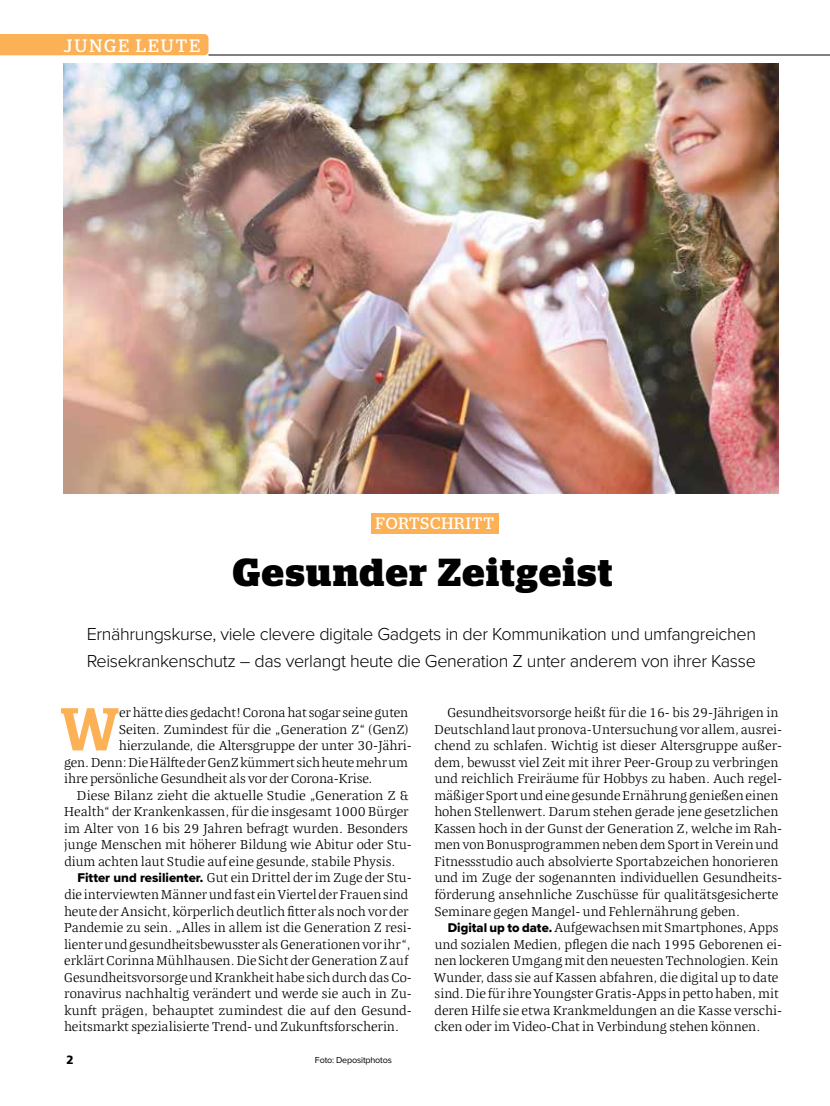
<style>
.page{position:relative;width:830px;height:1106px;background:#fff}
.page>*{position:absolute;margin:0;border:0;box-sizing:border-box;transform-origin:0 0}
.t1{font:500 60.3px "Stag";color:#fcb156}
.t2{font:700 39px "Stag";letter-spacing:.04em;color:#000}
.t3{font:300 18px/27px "Proxima Nova";letter-spacing:-.02em;color:#000}
.t4{font:18px "Stag";letter-spacing:.12em;color:#fff}
.t5{font:16.5px "Stag";letter-spacing:.055em;color:#fff}
.t6{font:300 13.2px/16.5px "Quador";color:#000}
.t7{font:900 12px "Frutiger";color:#000}
.t8{font:9px "Proxima Nova";letter-spacing:-.02em;color:#000}
.s1{font-family:"Proxima Nova Extrabld";font-weight:400}
</style>
<div class="page">
<hr style="left:208px;top:55px;width:621px;height:1px;background:#000">
<div style="left:0;top:34px;width:208px;height:21px;background:#fcb156"></div>
<img style="left:64px;top:64px;width:714px;height:429px">
<div style="left:371px;top:513px;width:127px;height:20px;background:#fcb156"></div>
<h3 class="t4" style="left:64px;top:35px;width:138px">JUNGE LEUTE</h3>
<p class="t5" style="left:375px;top:514px;width:120px">FORTSCHRITT</p>
<h2 class="t2" style="left:233px;top:558px;width:380px">Gesunder Zeitgeist</h2>
<h3 class="t3" style="left:87px;top:619px;width:670px">Ernährungskurse, viele clevere digitale Gadgets in der Kommunikation und umfangreichen<br>Reisekrankenschutz – das verlangt heute die Generation Z unter anderem von ihrer Kasse</h3>
<h1 class="t1" style="left:60px;top:707px;width:60px">W</h1>
<p class="t6" style="left:119px;top:704px;width:290px">er hätte dies gedacht! Corona hat sogar seine guten</p>
<p class="t6" style="left:119px;top:720px;width:290px">Seiten. Zumindest für die „Generation Z“ (GenZ)</p>
<p class="t6" style="left:119px;top:737px;width:294px">hierzulande, die Altersgruppe der unter 30-Jähri-</p>
<p class="t6" style="left:64px;top:753px;width:345px">gen. Denn: Die Hälfte der GenZ kümmert sich heute mehr um</p>
<p class="t6" style="left:64px;top:770px;width:309px">ihre persönliche Gesundheit als vor der Corona-Krise.</p>
<p class="t6" style="left:76px;top:786px;width:333px">Diese Bilanz zieht die aktuelle Studie „Generation Z &amp;</p>
<p class="t6" style="left:64px;top:803px;width:346px">Health“ der Krankenkassen, für die insgesamt 1000 Bürger</p>
<p class="t6" style="left:64px;top:819px;width:345px">im Alter von 16 bis 29 Jahren befragt wurden. Besonders</p>
<p class="t6" style="left:64px;top:836px;width:349px">junge Menschen mit höherer Bildung wie Abitur oder Stu-</p>
<p class="t6" style="left:64px;top:852px;width:332px">dium achten laut Studie auf eine gesunde, stabile Physis.</p>
<p class="t6" style="left:77px;top:869px;width:336px"><span class="s1">Fitter und resilienter.</span> Gut ein Drittel der im Zuge der Stu-</p>
<p class="t6" style="left:64px;top:885px;width:345px">die interviewten Männer und fast ein Viertel der Frauen sind</p>
<p class="t6" style="left:64px;top:902px;width:346px">heute der Ansicht, körperlich deutlich fitter als noch vor der</p>
<p class="t6" style="left:64px;top:918px;width:349px">Pandemie zu sein. „Alles in allem ist die Generation Z resi-</p>
<p class="t6" style="left:64px;top:935px;width:348px">lienter und gesundheitsbewusster als Generationen vor ihr“,</p>
<p class="t6" style="left:64px;top:951px;width:345px">erklärt Corinna Mühlhausen. Die Sicht der Generation Z auf</p>
<p class="t6" style="left:64px;top:968px;width:349px">Gesundheitsvorsorge und Krankheit habe sich durch das Co-</p>
<p class="t6" style="left:64px;top:984px;width:349px">ronavirus nachhaltig verändert und werde sie auch in Zu-</p>
<p class="t6" style="left:64px;top:1001px;width:349px">kunft prägen, behauptet zumindest die auf den Gesund-</p>
<p class="t6" style="left:64px;top:1017px;width:336px">heitsmarkt spezialisierte Trend- und Zukunftsforscherin.</p>
<p class="t7" style="left:66px;top:1052px;width:9px">2</p>
<p class="t8" style="left:315px;top:1053px;width:78px">Foto: Depositphotos</p>
<p class="t6" style="left:434px;top:704px;width:349px;text-indent:13px">Gesundheitsvorsorge heißt für die 16- bis 29-Jährigen in Deutschland laut pronova-Untersuchung vor allem, ausrei&shy;chend zu schlafen. Wichtig ist dieser Altersgruppe außer&shy;dem, bewusst viel Zeit mit ihrer Peer-Group zu verbringen und reichlich Freiräume für Hobbys zu haben. Auch regel&shy;mäßiger Sport und eine gesunde Ernährung genießen einen hohen Stellenwert. Darum stehen gerade jene gesetzlichen Kassen hoch in der Gunst der Generation Z, welche im Rah&shy;men von Bonusprogrammen neben dem Sport in Verein und Fitnessstudio auch absolvierte Sportabzeichen honorieren und im Zuge der sogenannten individuellen Gesundheits&shy;förderung ansehnliche Zuschüsse für qualitätsgesicherte Seminare gegen Mangel- und Fehlernährung geben.</p>
<p class="t6" style="left:433px;top:918px;width:350px;text-indent:14px"><span class="s1">Digital up to date.</span> Aufgewachsen mit Smartphones, Apps und sozialen Medien, pflegen die nach 1995 Geborenen ei&shy;nen lockeren Umgang mit den neuesten Technologien. Kein Wunder, dass sie auf Kassen abfahren, die digital up to date sind. Die für ihre Youngster Gratis-Apps in petto haben, mit deren Hilfe sie etwa Krankmeldungen an die Kasse verschi&shy;cken oder im Video-Chat in Verbindung stehen können.</p>
</div>
